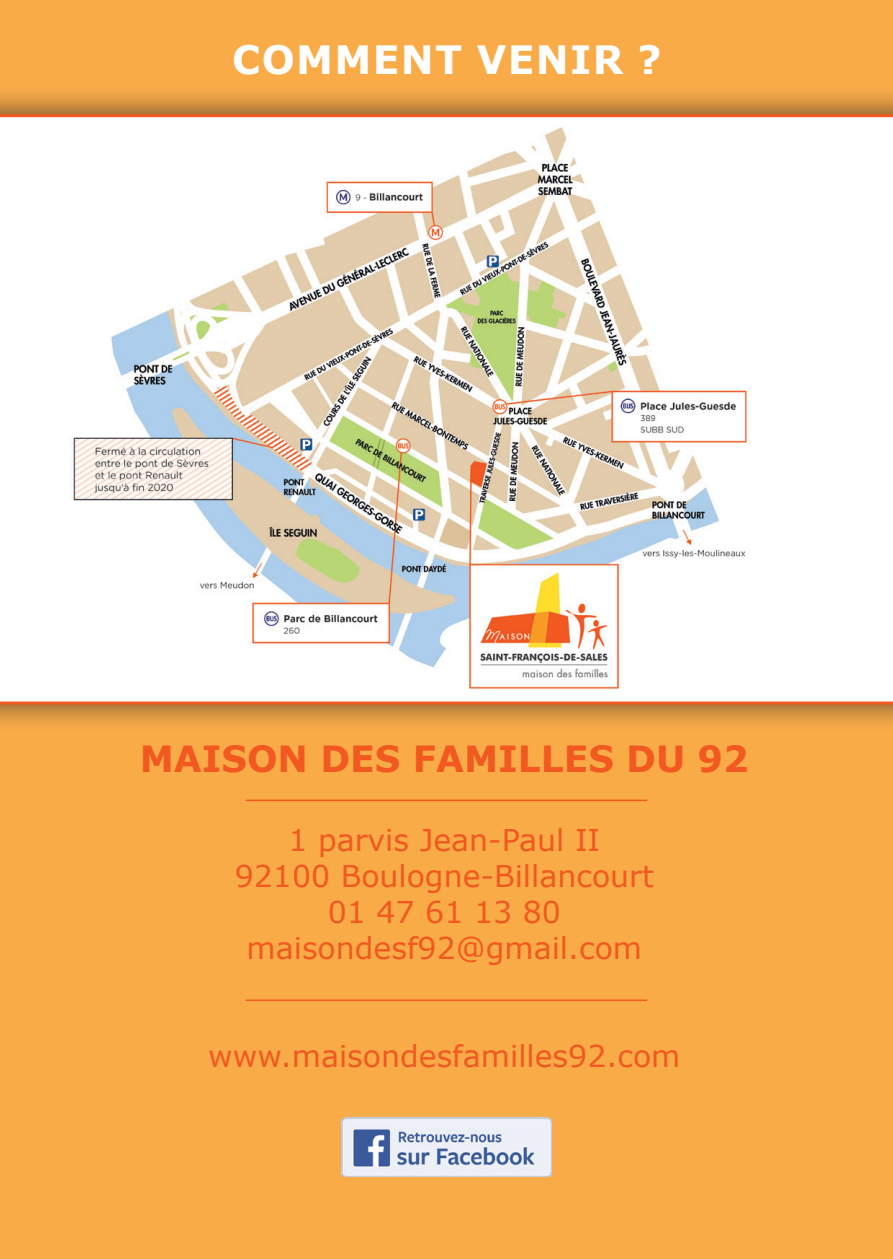
<style>
.page{position:relative;width:893px;height:1259px;background:#f9ab48}
.page>*{position:absolute;margin:0;border:0;box-sizing:border-box;transform-origin:0 0}
.t1{font:700 39px "Verdana";letter-spacing:.035em;color:#fff}
.t2{font:700 36px "Verdana";color:#f15921}
.t3{font:30px "Verdana";color:#f15921}
</style>
<div class="page">
<div style="left:0;top:85px;width:893px;height:647px;background:#231f20;opacity:.75"></div>
<svg style="left:0;top:114px;width:893px;height:590px"></svg>
<img style="left:62px;top:124px;width:719px;height:570px">
<img style="left:341px;top:1117px;width:211px;height:59px">
<hr style="left:246px;top:799px;width:401px;height:2px;background:#f15921">
<hr style="left:246px;top:999px;width:401px;height:2px;background:#f15921">
<p class="t1" style="left:232px;top:32px;width:431px">COMMENT VENIR ?</p>
<p class="t2" style="left:140px;top:733px;width:611px">MAISON DES FAMILLES DU 92</p>
<p class="t3" style="left:288px;top:819px;width:313px">1 parvis Jean-Paul II</p>
<p class="t3" style="left:235px;top:855px;width:421px">92100 Boulogne-Billancourt</p>
<p class="t3" style="left:328px;top:891px;width:235px">01 47 61 13 80</p>
<p class="t3" style="left:247px;top:927px;width:397px">maisondesf92@gmail.com</p>
<p class="t3" style="left:208px;top:1035px;width:474px">www.maisondesfamilles92.com</p>
</div>
